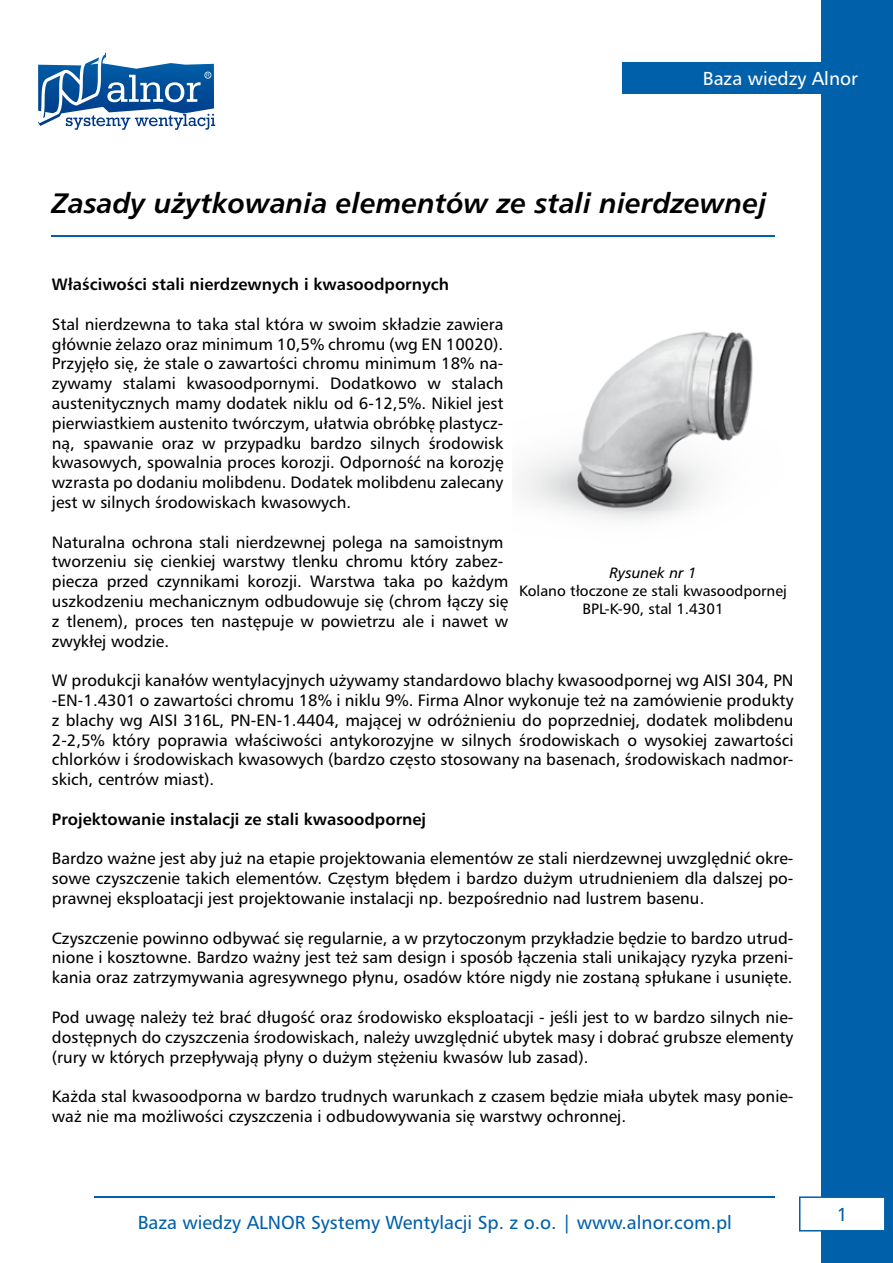
<style>
.page{position:relative;width:893px;height:1263px;background:#fff}
.page>*{position:absolute;margin:0;border:0;box-sizing:border-box;transform-origin:0 0}
.t1{font:italic 700 27px "Humnst 777 PL";color:#000}
.t2{font:18px "Humnst 777 PL";color:#0060a9}
.t3{font:18px "Humnst 777 PL";color:#fff}
.t4{font:16.5px/19.8px "Humanist 777 TL";color:#000;text-align:justify}
.t5{font:700 16.5px "Humanist 777 TL";color:#000}
.t6{font:15px/18px "Humanist 777 TL";color:#000;text-align:center}
.t7{font:italic 15px "Humanist 777 TL";color:#000}
</style>
<div class="page">
<div style="left:822px;top:0;width:71px;height:1263px;background:#0060a9"></div>
<div style="left:622px;top:62px;width:236px;height:32px;background:#0060a9"></div>
<hr style="left:95px;top:1196px;width:680px;height:1px;background:#0060a9">
<svg style="left:799px;top:1196px;width:86px;height:35px"></svg>
<svg style="left:38px;top:52px;width:177px;height:78px"></svg>
<hr style="left:52px;top:235px;width:723px;height:2px;background:#0060a9">
<img style="left:520px;top:331px;width:233px;height:189px">
<p class="t3" style="left:703px;top:67px;width:157px">Baza wiedzy Alnor</p>
<h1 class="t1" style="left:52px;top:185px;width:716px">Zasady użytkowania elementów ze stali nierdzewnej</h1>
<p class="t5" style="left:52px;top:274px;width:399px">Właściwości stali nierdzewnych i kwasoodpornych</p>
<p class="t4" style="left:52px;top:314px;width:453px">Stal nierdzewna to taka stal która w swoim składzie zawiera głównie żelazo oraz minimum 10,5% chromu (wg EN 10020).<br>Przyjęło się, że stale o zawartości chromu minimum 18% na&shy;zywamy stalami kwasoodpornymi. Dodatkowo w stalach austenitycznych mamy dodatek niklu od 6-12,5%. Nikiel jest pierwiastkiem austenito twórczym, ułatwia obróbkę plastycz&shy;ną, spawanie oraz w przypadku bardzo silnych środowisk kwasowych, spowalnia proces korozji. Odporność na korozję wzrasta po dodaniu molibdenu. Dodatek molibdenu zalecany jest w silnych środowiskach kwasowych.</p>
<p class="t4" style="left:52px;top:531px;width:458px;text-align:left">Naturalna ochrona stali nierdzewnej polega na samoistnym tworzeniu się cienkiej warstwy tlenku chromu który zabez&shy;piecza przed czynnikami korozji. Warstwa taka po każdym uszkodzeniu mechanicznym odbudowuje się (chrom łączy się z tlenem), proces ten następuje w powietrzu ale i nawet w zwykłej wodzie.</p>
<p class="t4" style="left:52px;top:670px;width:743px">W produkcji kanałów wentylacyjnych używamy standardowo blachy kwasoodpornej wg AISI 304, PN -EN-1.4301 o zawartości chromu 18% i niklu 9%. Firma Alnor wykonuje też na zamówienie produkty z blachy wg AISI 316L, PN-EN-1.4404, mającej w odróżnieniu do poprzedniej, dodatek molibdenu 2-2,5% który poprawia właściwości antykorozyjne w silnych środowiskach o wysokiej zawartości chlorków i środowiskach kwasowych (bardzo często stosowany na basenach, środowiskach nadmor&shy;skich, centrów miast).</p>
<p class="t5" style="left:52px;top:808px;width:376px">Projektowanie instalacji ze stali kwasoodpornej</p>
<p class="t4" style="left:52px;top:848px;width:743px">Bardzo ważne jest aby już na etapie projektowania elementów ze stali nierdzewnej uwzględnić okre&shy;sowe czyszczenie takich elementów. Częstym błędem i bardzo dużym utrudnieniem dla dalszej po&shy;prawnej eksploatacji jest projektowanie instalacji np. bezpośrednio nad lustrem basenu.</p>
<p class="t4" style="left:52px;top:927px;width:743px">Czyszczenie powinno odbywać się regularnie, a w przytoczonym przykładzie będzie to bardzo utrud&shy;nione i kosztowne. Bardzo ważny jest też sam design i sposób łączenia stali unikający ryzyka przeni&shy;kania oraz zatrzymywania agresywnego płynu, osadów które nigdy nie zostaną spłukane i usunięte.</p>
<p class="t4" style="left:52px;top:1007px;width:743px">Pod uwagę należy też brać długość oraz środowisko eksploatacji - jeśli jest to w bardzo silnych nie&shy;dostępnych do czyszczenia środowiskach, należy uwzględnić ubytek masy i dobrać grubsze elementy (rury w których przepływają płyny o dużym stężeniu kwasów lub zasad).</p>
<p class="t4" style="left:52px;top:1086px;width:743px">Każda stal kwasoodporna w bardzo trudnych warunkach z czasem będzie miała ubytek masy ponie&shy;waż nie ma możliwości czyszczenia i odbudowywania się warstwy ochronnej.</p>
<p class="t7" style="left:609px;top:564px;width:89px">Rysunek nr 1</p>
<p class="t6" style="left:519px;top:582px;width:270px">Kolano tłoczone ze stali kwasoodpornej<br>BPL-K-90, stal 1.4301</p>
<p class="t2" style="left:138px;top:1210px;width:596px">Baza wiedzy ALNOR Systemy Wentylacji Sp. z o.o. | www.alnor.com.pl</p>
<p class="t2" style="left:837px;top:1203px;width:12px">1</p>
</div>
